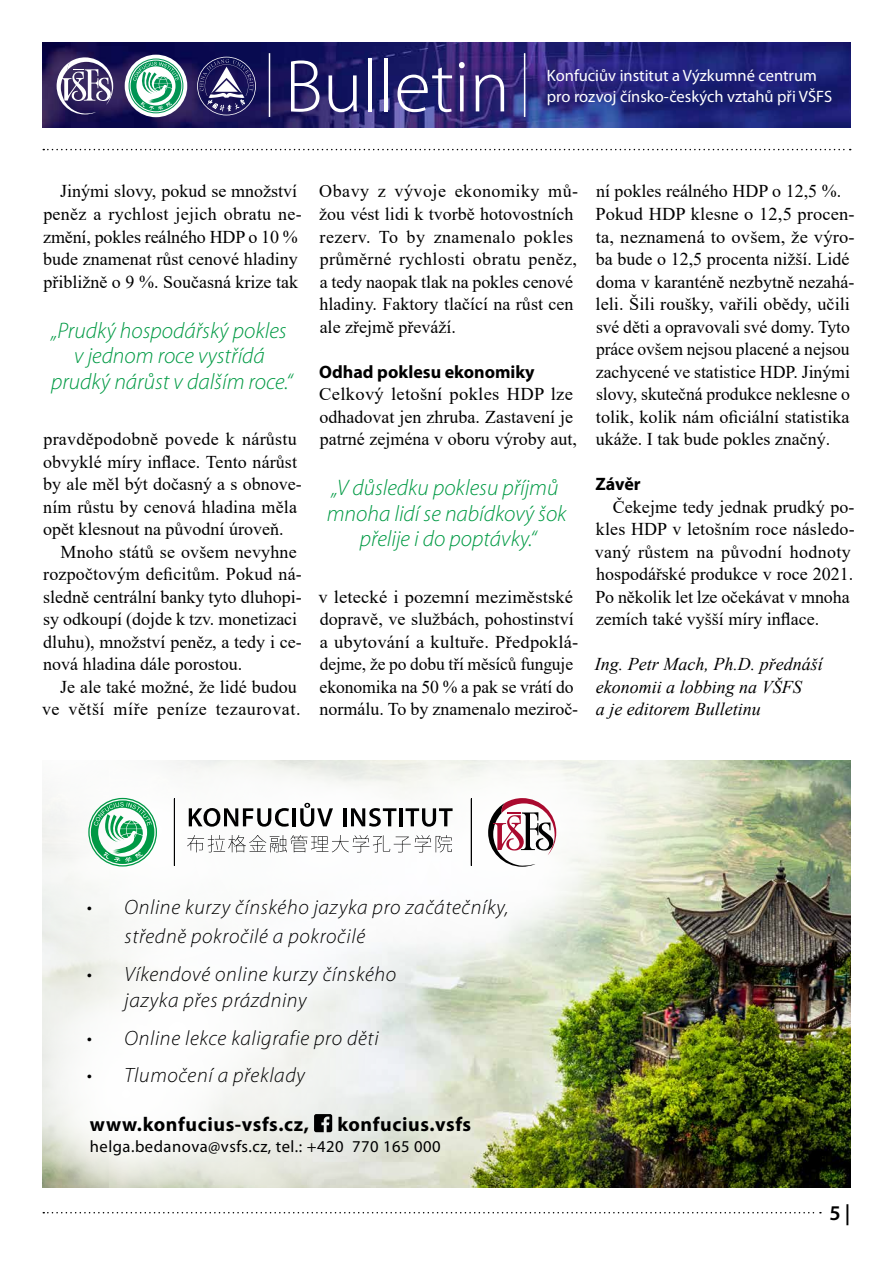
<style>
.page{position:relative;width:893px;height:1263px;background:#fff}
.page>*{position:absolute;margin:0;border:0;box-sizing:border-box;transform-origin:0 0}
.t1{font:300 75px "Myriad Pro";color:#fff}
.t2{font:italic 300 22.5px/25.5px "Myriad Pro";color:#009a44;text-align:center}
.t3{font:600 21px "Myriad Pro";color:#000}
.t4{font:italic 300 20.85px/29px "Myriad Pro";letter-spacing:.03em;color:#000}
.t5{font:700 19.95px "Myriad Pro";letter-spacing:.03em;color:#000}
.t6{font:18px/22.5px "Times New Roman";color:#000}
.t7{font:italic 18px/22.5px "Times New Roman";color:#000}
.t8{font:18px/22.5px "Times New Roman";letter-spacing:.03em;color:#000;text-align:right}
.t9{font:700 18px "Myriad Pro";color:#000}
.t10{font:16.65px "Myriad Pro";letter-spacing:.03em;color:#000}
.t11{font:16.5px/21px "Myriad Pro";color:#fff}
</style>
<div class="page">
<svg style="left:43px;top:1212px;width:778px;height:1px"></svg>
<img style="left:43px;top:43px;width:807px;height:85px">
<hr style="left:269px;top:53px;width:1px;height:64px;background:#fff">
<hr style="left:524px;top:53px;width:1px;height:64px;background:#fff">
<svg style="left:57px;top:57px;width:56px;height:57px"></svg>
<svg style="left:125px;top:55px;width:62px;height:62px"></svg>
<svg style="left:129px;top:59px;width:54px;height:54px"></svg>
<svg style="left:197px;top:57px;width:59px;height:58px;background:#444077"></svg>
<svg style="left:43px;top:149px;width:808px;height:1px"></svg>
<img style="left:406px;top:760px;width:444px;height:427px">
<svg style="left:43px;top:991px;width:363px;height:196px;fill:#eef0ee"></svg>
<svg style="left:43px;top:992px;width:184px;height:195px"></svg>
<svg style="left:43px;top:793px;width:105px;height:198px;fill:#f5f6f3"></svg>
<svg style="left:483px;top:901px;width:172px;height:90px;background:#d7dfc4"></svg>
<svg style="left:168px;top:760px;width:315px;height:231px"></svg>
<svg style="left:88px;top:798px;width:69px;height:68px"></svg>
<hr style="left:174px;top:799px;width:1px;height:67px;background:#000">
<svg style="left:187px;top:760px;width:583px;height:141px"></svg>
<svg style="left:314px;top:1114px;width:18px;height:18px"></svg>
<h1 class="t1" style="left:285px;top:45px;width:226px">Bulletin</h1>
<p class="t11" style="left:547px;top:65px;width:287px">Konfuciův institut a Výzkumné centrum pro rozvoj čínsko-českých vztahů při VŠFS</p>
<p class="t6" style="left:43px;top:180px;width:260px;text-indent:17px">Jinými slovy, pokud se množství peněz a rychlost jejich obratu ne&shy;změní, pokles reálného HDP o 10 % bude znamenat růst cenové hladiny přibližně o 9 %. Současná krize tak</p>
<p class="t2" style="left:51px;top:318px;width:243px">„Prudký hospodářský pokles v jednom roce vystřídá prudký nárůst v dalším roce.“</p>
<p class="t6" style="left:43px;top:427px;width:260px">pravděpodobně povede k nárůstu obvyklé míry inflace. Tento nárůst by ale měl být dočasný a s obnove&shy;ním růstu by cenová hladina měla opět klesnout na původní úroveň.</p>
<p class="t6" style="left:43px;top:540px;width:260px;text-indent:17px">Mnoho států se ovšem nevyhne rozpočtovým deficitům. Pokud ná&shy;sledně centrální banky tyto dluhopi&shy;sy odkoupí (dojde k tzv. monetizaci dluhu), množství peněz, a tedy i ce&shy;nová hladina dále porostou.</p>
<p class="t8" style="left:42px;top:675px;width:260px">Je ale také možné, že lidé budou ve větší míře peníze tezaurovat.</p>
<p class="t6" style="left:319px;top:180px;width:261px">Obavy z vývoje ekonomiky mů&shy;žou vést lidi k tvorbě hotovostních rezerv. To by znamenalo pokles průměrné rychlosti obratu peněz, a tedy naopak tlak na pokles cenové hladiny. Faktory tlačící na růst cen ale zřejmě převáží.</p>
<p class="t9" style="left:319px;top:361px;width:217px">Odhad poklesu ekonomiky</p>
<p class="t6" style="left:319px;top:382px;width:259px">Celkový letošní pokles HDP lze odhadovat jen zhruba. Zastavení je patrné zejména v oboru výroby aut,</p>
<p class="t2" style="left:327px;top:476px;width:241px">„V důsledku poklesu příjmů mnoha lidí se nabídkový šok přelije i do poptávky.“</p>
<p class="t6" style="left:318px;top:585px;width:261px">v letecké i pozemní meziměstské dopravě, ve službách, pohostinství a ubytování a kultuře. Předpoklá&shy;dejme, že po dobu tří měsíců funguje ekonomika na 50 % a pak se vrátí do normálu. To by znamenalo meziroč-</p>
<p class="t6" style="left:595px;top:180px;width:261px">ní pokles reálného HDP o 12,5 %.<br>Pokud HDP klesne o 12,5 procen&shy;ta, neznamená to ovšem, že výro&shy;ba bude o 12,5 procenta nižší. Lidé doma v karanténě nezbytně nezahá&shy;leli. Šili roušky, vařili obědy, učili své děti a opravovali své domy. Tyto práce ovšem nejsou placené a nejsou zachycené ve statistice HDP. Jinými slovy, skutečná produkce neklesne o tolik, kolik nám oficiální statistika ukáže. I tak bude pokles značný.</p>
<p class="t9" style="left:595px;top:474px;width:47px">Závěr</p>
<p class="t6" style="left:595px;top:495px;width:261px;text-indent:18px">Čekejme tedy jednak prudký po&shy;kles HDP v letošním roce následo&shy;vaný růstem na původní hodnoty hospodářské produkce v roce 2021.<br>Po několik let lze očekávat v mnoha zemích také vyšší míry inflace.</p>
<p class="t7" style="left:595px;top:652px;width:229px">Ing. Petr Mach, Ph.D. přednáší ekonomii a lobbing na VŠFS<br>a je editorem Bulletinu</p>
<p class="t4" style="left:125px;top:893px;width:385px;text-indent:-38px">• Online kurzy čínského jazyka pro začátečníky, středně pokročilé a pokročilé</p>
<p class="t4" style="left:125px;top:961px;width:273px;line-height:26px;text-indent:-38px">• Víkendové online kurzy čínského jazyka přes prázdniny</p>
<p class="t4" style="left:87px;top:1024px;width:293px">• Online lekce kaligrafie pro děti</p>
<p class="t4" style="left:87px;top:1061px;width:220px">• Tlumočení a překlady</p>
<p class="t5" style="left:90px;top:1113px;width:220px">www.konfucius-vsfs.cz,</p>
<p class="t5" style="left:337px;top:1113px;width:135px">konfucius.vsfs</p>
<p class="t10" style="left:90px;top:1138px;width:352px">helga.bedanova@vsfs.cz, tel.: +420 770 165 000</p>
<p class="t3" style="left:829px;top:1202px;width:23px">5 |</p>
</div>
